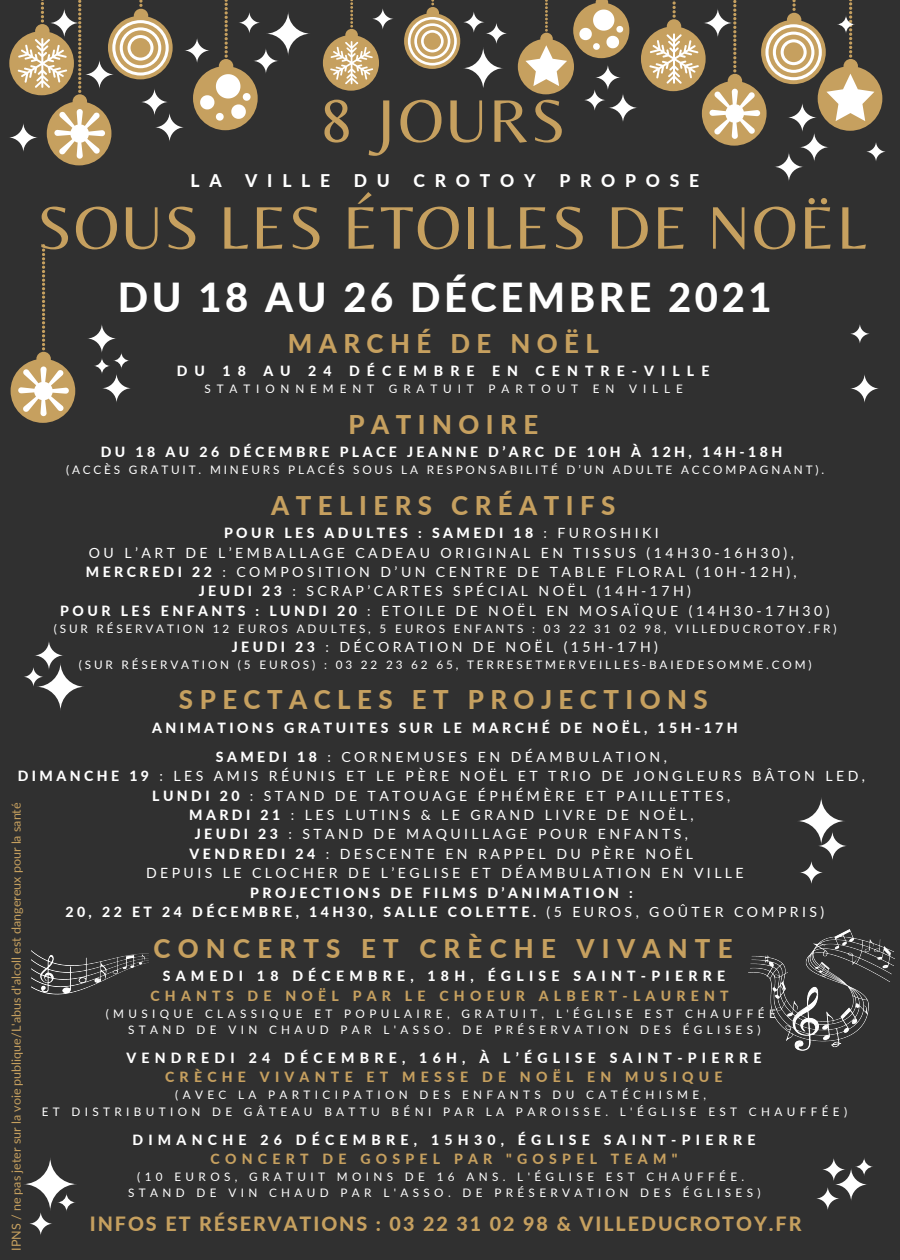
<style>
.page{position:relative;width:900px;height:1260px;background:#303030}
.page>*{position:absolute;margin:0;border:0;box-sizing:border-box;transform-origin:0 0}
.t1{font:62.5px "Belleza";letter-spacing:.035em;color:#c6a05f}
.t2{font:800 40px "Lato";letter-spacing:.09em;color:#fff}
.t3{font:800 25.75px "Lato";letter-spacing:.25em;color:#c6a05f}
.t4{font:800 25.75px "Lato";letter-spacing:.28em;color:#c6a05f}
.t5{font:800 19.75px "Lato";letter-spacing:.1em;color:#c6a05f}
.t6{font:800 17.5px "Lato";letter-spacing:.555em;color:#fff}
.t7{font:14px "Lato";letter-spacing:.245em;color:#fff}
.t8{font:800 14px "Lato";letter-spacing:.245em;color:#fff}
.t9{font:800 14px "Lato";letter-spacing:.37em;color:#fff}
.t10{font:800 14px "Lato";letter-spacing:.37em;color:#c6a05f}
.t11{font:800 14px "Lato";letter-spacing:.5em;color:#fff}
.t12{font:12.5px "Lato";color:#c6a05f}
.t13{font:11.75px "Lato";letter-spacing:.37em;color:#fff}
.t14{font:11.75px "Lato";letter-spacing:.245em;color:#fff}
.t15{font:11.75px "Lato";letter-spacing:.5em;color:#fff}
.s1{font-weight:400}
.s2{font-weight:800}
</style>
<div class="page">
<svg style="left:9px;top:0;width:164px;height:165px"></svg>
<svg style="left:193px;top:0;width:65px;height:130px"></svg>
<svg style="left:8px;top:123px;width:30px;height:29px"></svg>
<svg style="left:155px;top:112px;width:30px;height:30px"></svg>
<svg style="left:49px;top:8px;width:30px;height:30px"></svg>
<svg style="left:641px;top:0;width:241px;height:146px"></svg>
<svg style="left:837px;top:15px;width:18px;height:19px"></svg>
<svg style="left:787px;top:103px;width:30px;height:29px"></svg>
<svg style="left:323px;top:0;width:56px;height:91px"></svg>
<svg style="left:518px;top:0;width:111px;height:94px"></svg>
<svg style="left:253px;top:48px;width:26px;height:26px"></svg>
<svg style="left:404px;top:0;width:99px;height:88px"></svg>
<svg style="left:595px;top:64px;width:26px;height:27px"></svg>
<svg style="left:84px;top:59px;width:30px;height:30px"></svg>
<svg style="left:238px;top:12px;width:23px;height:22px"></svg>
<svg style="left:866px;top:141px;width:20px;height:21px"></svg>
<svg style="left:774px;top:152px;width:30px;height:30px"></svg>
<svg style="left:703px;top:8px;width:30px;height:30px"></svg>
<svg style="left:608px;top:93px;width:30px;height:30px"></svg>
<svg style="left:799px;top:132px;width:30px;height:30px"></svg>
<svg style="left:140px;top:88px;width:29px;height:28px"></svg>
<svg style="left:184px;top:37px;width:26px;height:27px"></svg>
<svg style="left:266px;top:11px;width:45px;height:45px"></svg>
<svg style="left:372px;top:8px;width:22px;height:22px"></svg>
<svg style="left:583px;top:89px;width:23px;height:22px"></svg>
<svg style="left:485px;top:22px;width:23px;height:23px"></svg>
<svg style="left:463px;top:11px;width:22px;height:22px"></svg>
<svg style="left:11px;top:244px;width:64px;height:179px"></svg>
<svg style="left:850px;top:324px;width:20px;height:20px"></svg>
<svg style="left:850px;top:374px;width:30px;height:30px"></svg>
<svg style="left:102px;top:373px;width:30px;height:30px"></svg>
<svg style="left:87px;top:324px;width:30px;height:30px"></svg>
<svg style="left:34px;top:640px;width:30px;height:30px"></svg>
<svg style="left:23px;top:667px;width:21px;height:20px"></svg>
<svg style="left:36px;top:662px;width:49px;height:49px"></svg>
<svg style="left:797px;top:797px;width:49px;height:48px"></svg>
<svg style="left:799px;top:860px;width:25px;height:25px"></svg>
<svg style="left:23px;top:1157px;width:54px;height:54px"></svg>
<svg style="left:834px;top:1168px;width:34px;height:33px"></svg>
<svg style="left:855px;top:1157px;width:19px;height:19px"></svg>
<svg style="left:822px;top:1157px;width:24px;height:25px"></svg>
<svg style="left:816px;top:1186px;width:24px;height:25px"></svg>
<svg style="left:29px;top:1212px;width:24px;height:24px"></svg>
<svg style="left:817px;top:831px;width:30px;height:30px"></svg>
<svg style="left:113px;top:352px;width:17px;height:17px"></svg>
<svg style="left:57px;top:1193px;width:19px;height:19px"></svg>
<svg style="left:94px;top:358px;width:16px;height:16px"></svg>
<img style="left:32px;top:951px;width:116px;height:44px">
<img style="left:748px;top:930px;width:147px;height:121px">
<p class="t1" style="left:321px;top:84px;width:246px">8 JOURS</p>
<p class="t1" style="left:37px;top:191px;width:832px">SOUS LES ÉTOILES DE NOËL</p>
<p class="t2" style="left:118px;top:273px;width:655px">DU 18 AU 26 DÉCEMBRE 2021</p>
<p class="t3" style="left:288px;top:328px;width:313px">MARCHÉ DE NOËL</p>
<p class="t11" style="left:177px;top:363px;width:534px">DU 18 AU 24 DÉCEMBRE EN CENTRE-VILLE</p>
<p class="t15" style="left:205px;top:382px;width:171px">STATIONNEMENT</p>
<p class="t15" style="left:389px;top:382px;width:86px">GRATUIT</p>
<p class="t15" style="left:489px;top:382px;width:91px">PARTOUT</p>
<p class="t13" style="left:593px;top:382px;width:23px">E N</p>
<p class="t13" style="left:629px;top:382px;width:55px">VILLE</p>
<p class="t3" style="left:349px;top:409px;width:191px">PATINOIRE</p>
<p class="t8" style="left:101px;top:444px;width:683px">DU 18 AU 26 DÉCEMBRE PLACE JEANNE D’ARC DE 10H À 12H, 14H-18H</p>
<p class="t14" style="left:66px;top:463px;width:760px">(ACCÈS GRATUIT. MINEURS PLACÉS SOUS LA RESPONSABILITÉ D’UN ADULTE ACCOMPAGNANT).</p>
<p class="t3" style="left:271px;top:489px;width:346px">ATELIERS CRÉATIFS</p>
<p class="t8" style="left:224px;top:525px;width:436px">POUR LES ADULTES : SAMEDI 18 <span class="s1">: FUROSHIKI</span></p>
<p class="t7" style="left:89px;top:544px;width:707px">OU L’ART DE L’EMBALLAGE CADEAU ORIGINAL EN TISSUS (14H30-16H30),</p>
<p class="t7" style="left:86px;top:563px;width:712px"><span class="s2">MERCREDI 22</span> : COMPOSITION D’UN CENTRE DE TABLE FLORAL (10H-12H),</p>
<p class="t7" style="left:199px;top:583px;width:494px"><span class="s2">JEUDI 23</span> : SCRAP’CARTES SPÉCIAL NOËL (14H-17H)</p>
<p class="t7" style="left:60px;top:602px;width:771px"><span class="s2">POUR LES ENFANTS : LUNDI 20</span> : ETOILE DE NOËL EN MOSAÏQUE (14H30-17H30)</p>
<p class="t14" style="left:54px;top:621px;width:784px">(SUR RÉSERVATION 12 EUROS ADULTES, 5 EUROS ENFANTS : 03 22 31 02 98, VILLEDUCROTOY.FR)</p>
<p class="t7" style="left:232px;top:638px;width:428px"><span class="s2">JEUDI 23</span> : DÉCORATION DE NOËL (15H-17H)</p>
<p class="t14" style="left:79px;top:657px;width:734px">(SUR RÉSERVATION (5 EUROS) : 03 22 23 62 65, TERRESETMERVEILLES-BAIEDESOMME.COM)</p>
<p class="t3" style="left:179px;top:684px;width:530px">SPECTACLES ET PROJECTIONS</p>
<p class="t8" style="left:152px;top:719px;width:587px">ANIMATIONS GRATUITES SUR LE MARCHÉ DE NOËL, 15H-17H</p>
<p class="t7" style="left:216px;top:748px;width:453px"><span class="s2">SAMEDI 18</span> : CORNEMUSES EN DÉAMBULATION,</p>
<p class="t7" style="left:18px;top:768px;width:849px"><span class="s2">DIMANCHE 19</span> : LES AMIS RÉUNIS ET LE PÈRE NOËL ET TRIO DE JONGLEURS BÂTON LED,</p>
<p class="t7" style="left:152px;top:787px;width:580px"><span class="s2">LUNDI 20</span> : STAND DE TATOUAGE ÉPHÉMÈRE ET PAILLETTES,</p>
<p class="t7" style="left:189px;top:806px;width:506px"><span class="s2">MARDI 21</span> : LES LUTINS &amp; LE GRAND LIVRE DE NOËL,</p>
<p class="t7" style="left:195px;top:826px;width:495px"><span class="s2">JEUDI 23</span> : STAND DE MAQUILLAGE POUR ENFANTS,</p>
<p class="t7" style="left:190px;top:845px;width:505px"><span class="s2">VENDREDI 24</span> : DESCENTE EN RAPPEL DU PÈRE NOËL</p>
<p class="t7" style="left:146px;top:864px;width:599px">DEPUIS LE CLOCHER DE L’EGLISE ET DÉAMBULATION EN VILLE</p>
<p class="t8" style="left:250px;top:884px;width:384px">PROJECTIONS DE FILMS D’ANIMATION :</p>
<p class="t8" style="left:65px;top:903px;width:760px">20, 22 ET 24 DÉCEMBRE, 14H30, SALLE COLETTE. <span class="s1">(5 EUROS, GOÛTER COMPRIS)</span></p>
<p class="t4" style="left:153px;top:933px;width:581px">CONCERTS ET CRÈCHE VIVANTE</p>
<p class="t9" style="left:163px;top:968px;width:564px">SAMEDI 18 DÉCEMBRE, 18H, ÉGLISE SAINT-PIERRE</p>
<p class="t10" style="left:150px;top:987px;width:580px">CHANTS DE NOËL PAR LE CHOEUR ALBERT-LAURENT</p>
<p class="t13" style="left:106px;top:1006px;width:672px">(MUSIQUE CLASSIQUE ET POPULAIRE, GRATUIT, L'ÉGLISE EST CHAUFFÉE</p>
<p class="t13" style="left:128px;top:1023px;width:634px">STAND DE VIN CHAUD PAR L'ASSO. DE PRÉSERVATION DES ÉGLISES)</p>
<p class="t9" style="left:126px;top:1049px;width:637px">VENDREDI 24 DÉCEMBRE, 16H, À L’ÉGLISE SAINT-PIERRE</p>
<p class="t10" style="left:165px;top:1069px;width:559px">CRÈCHE VIVANTE ET MESSE DE NOËL EN MUSIQUE</p>
<p class="t13" style="left:175px;top:1088px;width:532px">(AVEC LA PARTICIPATION DES ENFANTS DU CATÉCHISME,</p>
<p class="t13" style="left:42px;top:1104px;width:807px">ET DISTRIBUTION DE GÂTEAU BATTU BÉNI PAR LA PAROISSE. L'ÉGLISE EST CHAUFFÉE)</p>
<p class="t9" style="left:133px;top:1131px;width:624px">DIMANCHE 26 DÉCEMBRE, 15H30, ÉGLISE SAINT-PIERRE</p>
<p class="t10" style="left:211px;top:1150px;width:468px">CONCERT DE GOSPEL PAR "GOSPEL TEAM"</p>
<p class="t13" style="left:137px;top:1169px;width:609px">(10 EUROS, GRATUIT MOINS DE 16 ANS. L'ÉGLISE EST CHAUFFÉE.</p>
<p class="t13" style="left:128px;top:1186px;width:634px">STAND DE VIN CHAUD PAR L'ASSO. DE PRÉSERVATION DES ÉGLISES)</p>
<p class="t5" style="left:90px;top:1212px;width:713px">INFOS ET RÉSERVATIONS : 03 22 31 02 98 &amp; VILLEDUCROTOY.FR</p>
<p class="t6" style="left:190px;top:170px;width:33px">L A</p>
<p class="t6" style="left:245px;top:170px;width:86px">VILLE</p>
<p class="t6" style="left:354px;top:170px;width:38px">D U</p>
<p class="t6" style="left:414px;top:170px;width:124px">CROTOY</p>
<p class="t6" style="left:559px;top:170px;width:141px">PROPOSE</p>
<p class="t12" style="left:9px;top:1251px;width:450px;rotate:-90deg">IPNS / ne pas jeter sur la voie publique/L'abus d'alcoll est dangereux pour la santé</p>
</div>
